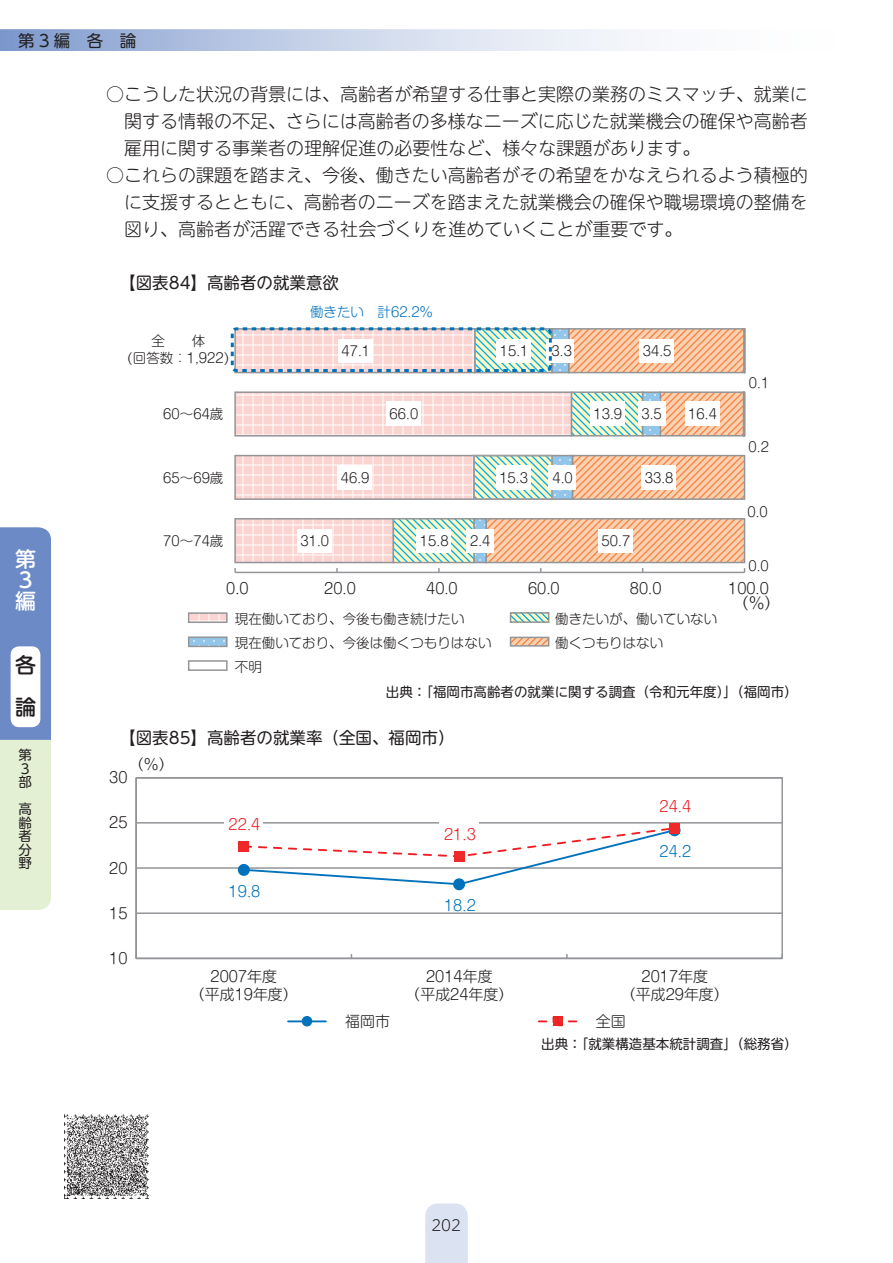
<style>
.page{position:relative;width:893px;height:1263px;background:#fff}
.page>*{position:absolute;margin:0;border:0;box-sizing:border-box;transform-origin:0 0}
.t1{font:500 21px/21px "UD Shin M Go Pro";color:#fff}
.t2{font:500 21px/42px "UD Shin M Go Pro";color:#231f20}
.t3{font:300 18px/27px "UD Shin M Go Pro";color:#231f20;text-align:justify}
.t4{font:16.5px "UD Shin M Go Pro";color:#231f20}
.t5{font:300 15.9px "Shin M Go Pr 6 N";color:#231f20}
.t6{font:300 15px/18px "Shin M Go Pr 6 N";color:#231f20;text-align:center}
.t7{font:300 15px "Shin M Go Pr 6 N";color:#0072bc}
.t8{font:300 15px "Shin M Go Pr 6 N";color:#ee1d23}
.t9{font:300 15px "UD Shin M Go Pro";color:#231f20}
.t10{font:300 13.5px/16.2px "Shin M Go Pr 6 N";color:#231f20;text-align:center}
.t11{font:13.5px/13.5px "UD Shin M Go Pro";color:#231f20}
.t12{font:300 13.5px "Shin M Go Pr 6 N";color:#0072bc}
</style>
<div class="page">
<div style="left:425px;top:1203px;width:43px;height:60px;background:#dbe2f2"></div>
<svg style="left:0;top:30px;width:643px;height:21px;background:#c2cfe7"></svg>
<svg style="left:0;top:527px;width:51px;height:383px;background:#b3c6d3"></svg>
<svg style="left:662px;top:328px;width:84px;height:236px"></svg>
<svg style="left:234px;top:331px;width:158px;height:233px"></svg>
<svg style="left:392px;top:331px;width:80px;height:233px"></svg>
<div style="left:743px;top:391px;width:2px;height:45px;border:2px solid #939598"></div>
<div style="left:744px;top:328px;width:1px;height:45px;border:2px solid #939598"></div>
<hr style="left:235px;top:572px;width:510px;height:1px;background:#939598">
<svg style="left:472px;top:328px;width:190px;height:244px"></svg>
<div style="left:338px;top:339px;width:34px;height:24px;background:#fff"></div>
<div style="left:386px;top:402px;width:35px;height:24px;background:#fff"></div>
<div style="left:337px;top:465px;width:35px;height:24px;background:#fff"></div>
<div style="left:297px;top:529px;width:35px;height:24px;background:#fff"></div>
<div style="left:496px;top:339px;width:35px;height:24px;background:#fff"></div>
<div style="left:590px;top:402px;width:34px;height:24px;background:#fff"></div>
<div style="left:496px;top:465px;width:34px;height:24px;background:#fff"></div>
<div style="left:416px;top:529px;width:35px;height:24px;background:#fff"></div>
<div style="left:547px;top:339px;width:27px;height:24px;background:#fff"></div>
<div style="left:638px;top:402px;width:27px;height:24px;background:#fff"></div>
<div style="left:549px;top:465px;width:27px;height:24px;background:#fff"></div>
<div style="left:466px;top:529px;width:28px;height:24px;background:#fff"></div>
<div style="left:639px;top:339px;width:35px;height:24px;background:#fff"></div>
<div style="left:685px;top:402px;width:34px;height:24px;background:#fff"></div>
<div style="left:641px;top:465px;width:35px;height:24px;background:#fff"></div>
<div style="left:598px;top:529px;width:35px;height:24px;background:#fff"></div>
<svg style="left:513px;top:615px;width:33px;height:5px"></svg>
<div style="left:510px;top:612px;width:39px;height:11px;border:2px solid #939598"></div>
<svg style="left:191px;top:615px;width:34px;height:5px"></svg>
<div style="left:188px;top:612px;width:40px;height:11px;border:2px solid #939598"></div>
<svg style="left:191px;top:639px;width:34px;height:5px"></svg>
<div style="left:188px;top:636px;width:40px;height:11px;border:2px solid #939598"></div>
<div style="left:188px;top:660px;width:40px;height:11px;border:2px solid #939598"></div>
<svg style="left:513px;top:640px;width:33px;height:4px"></svg>
<div style="left:510px;top:637px;width:39px;height:10px;border:2px solid #939598"></div>
<div style="left:231px;top:327px;width:321px;height:45px;border:3px dashed #0072bc;border-radius:4px"></div>
<hr style="left:136px;top:822px;width:646px;height:1px;background:#939598">
<hr style="left:136px;top:867px;width:646px;height:2px;background:#939598">
<hr style="left:136px;top:912px;width:646px;height:2px;background:#939598">
<div style="left:135px;top:777px;width:648px;height:182px;border:2px solid #939598"></div>
<hr style="left:135px;top:778px;width:2px;height:180px;background:#939598">
<hr style="left:136px;top:958px;width:646px;height:1px;background:#939598">
<div style="left:239px;top:865px;width:10px;height:10px;background:#0072bc;border-radius:50%"></div>
<div style="left:238px;top:864px;width:12px;height:12px;border:2px solid #0072bc;border-radius:50%"></div>
<div style="left:454px;top:879px;width:10px;height:10px;background:#0072bc;border-radius:50%"></div>
<div style="left:453px;top:878px;width:12px;height:12px;border:2px solid #0072bc;border-radius:50%"></div>
<div style="left:669px;top:824px;width:12px;height:12px;border:2px solid #0072bc;border-radius:50%"></div>
<svg style="left:242px;top:828px;width:435px;height:58px"></svg>
<div style="left:239px;top:841px;width:10px;height:11px;background:#ee2928"></div>
<div style="left:454px;top:851px;width:10px;height:11px;background:#ee2928"></div>
<div style="left:669px;top:823px;width:11px;height:10px;background:#ee2928"></div>
<div style="left:224px;top:812px;width:39px;height:25px;background:#fff"></div>
<div style="left:440px;top:822px;width:39px;height:24px;background:#fff"></div>
<hr style="left:288px;top:1020px;width:38px;height:2px;background:#0072bc">
<div style="left:302px;top:1017px;width:9px;height:9px;background:#0072bc;border-radius:50%"></div>
<div style="left:302px;top:1016px;width:10px;height:10px;border:2px solid #0072bc;border-radius:50%"></div>
<svg style="left:539px;top:1016px;width:38px;height:11px"></svg>
<img style="left:64px;top:1114px;width:84px;height:85px">
<p class="t4" style="left:18px;top:27px;width:120px">第 3 編　各　論</p>
<p class="t3" style="left:124px;top:80px;width:685px;text-indent:-18px">○こうした状況の背景には、高齢者が希望する仕事と実際の業務のミスマッチ、就業に関する情報の不足、さらには高齢者の多様なニーズに応じた就業機会の確保や高齢者雇用に関する事業者の理解促進の必要性など、様々な課題があります。</p>
<p class="t3" style="left:124px;top:161px;width:685px;text-indent:-18px">○これらの課題を踏まえ、今後、働きたい高齢者がその希望をかなえられるよう積極的に支援するとともに、高齢者のニーズを踏まえた就業機会の確保や職場環境の整備を図り、高齢者が活躍できる社会づくりを進めていくことが重要です。</p>
<p class="t4" style="left:119px;top:269px;width:221px">【図表84】高齢者の就業意欲</p>
<p class="t1" style="left:15px;top:547px;width:22px">第<br>３編</p>
<p class="t2" style="left:15px;top:643px;width:22px">各論</p>
<p class="t11" style="left:18px;top:748px;width:15px">第<br>３部</p>
<p class="t11" style="left:18px;top:802px;width:15px;text-align:justify">高齢者分野</p>
<p class="t12" style="left:310px;top:301px;width:124px">働きたい　計62.2％</p>
<p class="t10" style="left:128px;top:332px;width:103px">全　　体<br>(回答数：1,922)</p>
<p class="t10" style="left:341px;top:342px;width:30px">47.1</p>
<p class="t10" style="left:500px;top:342px;width:30px">15.1</p>
<p class="t10" style="left:552px;top:342px;width:22px">3.3</p>
<p class="t10" style="left:643px;top:342px;width:30px">34.5</p>
<p class="t10" style="left:749px;top:374px;width:22px">0.1</p>
<p class="t10" style="left:163px;top:405px;width:62px">60～64歳</p>
<p class="t10" style="left:390px;top:405px;width:30px">66.0</p>
<p class="t10" style="left:593px;top:405px;width:30px">13.9</p>
<p class="t10" style="left:641px;top:405px;width:22px">3.5</p>
<p class="t10" style="left:688px;top:405px;width:30px">16.4</p>
<p class="t10" style="left:749px;top:438px;width:22px">0.2</p>
<p class="t10" style="left:163px;top:469px;width:62px">65～69歳</p>
<p class="t10" style="left:341px;top:469px;width:30px">46.9</p>
<p class="t10" style="left:499px;top:469px;width:30px">15.3</p>
<p class="t10" style="left:552px;top:469px;width:22px">4.0</p>
<p class="t10" style="left:645px;top:469px;width:30px">33.8</p>
<p class="t10" style="left:747px;top:503px;width:22px">0.0</p>
<p class="t10" style="left:163px;top:532px;width:62px">70～74歳</p>
<p class="t10" style="left:301px;top:532px;width:30px">31.0</p>
<p class="t10" style="left:420px;top:532px;width:30px">15.8</p>
<p class="t10" style="left:470px;top:532px;width:22px">2.4</p>
<p class="t10" style="left:602px;top:532px;width:30px">50.7</p>
<p class="t10" style="left:748px;top:557px;width:22px">0.0</p>
<p class="t6" style="left:226px;top:578px;width:24px">0.0</p>
<p class="t6" style="left:324px;top:578px;width:33px">20.0</p>
<p class="t6" style="left:426px;top:578px;width:33px">40.0</p>
<p class="t6" style="left:528px;top:578px;width:33px">60.0</p>
<p class="t6" style="left:630px;top:578px;width:33px">80.0</p>
<p class="t6" style="left:728px;top:578px;width:42px">100.0</p>
<p class="t5" style="left:733px;top:590px;width:49px">（％）</p>
<p class="t10" style="left:235px;top:610px;width:231px">現在働いており、今後も働き続けたい</p>
<p class="t10" style="left:555px;top:610px;width:163px">働きたいが、働いていない</p>
<p class="t10" style="left:235px;top:634px;width:258px">現在働いており、今後は働くつもりはない</p>
<p class="t10" style="left:555px;top:634px;width:110px">働くつもりはない</p>
<p class="t10" style="left:235px;top:658px;width:28px">不明</p>
<p class="t11" style="left:386px;top:684px;width:413px">出典：「福岡市高齢者の就業に関する調査（令和元年度）」（福岡市）</p>
<p class="t4" style="left:119px;top:724px;width:337px">【図表85】高齢者の就業率（全国、福岡市）</p>
<p class="t6" style="left:109px;top:768px;width:20px">30</p>
<p class="t6" style="left:129px;top:754px;width:46px">（％）</p>
<p class="t6" style="left:109px;top:813px;width:20px">25</p>
<p class="t6" style="left:109px;top:858px;width:20px">20</p>
<p class="t6" style="left:109px;top:903px;width:20px">15</p>
<p class="t6" style="left:109px;top:948px;width:20px">10</p>
<p class="t8" style="left:229px;top:812px;width:33px">22.4</p>
<p class="t7" style="left:229px;top:879px;width:33px">19.8</p>
<p class="t8" style="left:444px;top:822px;width:33px">21.3</p>
<p class="t7" style="left:444px;top:894px;width:33px">18.2</p>
<p class="t8" style="left:659px;top:794px;width:33px">24.4</p>
<p class="t7" style="left:659px;top:839px;width:33px">24.2</p>
<p class="t6" style="left:190px;top:966px;width:109px">2007年度<br>（平成19年度）</p>
<p class="t6" style="left:405px;top:966px;width:110px">2014年度<br>（平成24年度）</p>
<p class="t6" style="left:621px;top:966px;width:110px">2017年度<br>（平成29年度）</p>
<p class="t6" style="left:345px;top:1011px;width:46px">福岡市</p>
<p class="t6" style="left:596px;top:1011px;width:31px">全国</p>
<p class="t11" style="left:541px;top:1037px;width:258px">出典：「就業構造基本統計調査」（総務省）</p>
<p class="t9" style="left:431px;top:1213px;width:31px">202</p>
</div>
